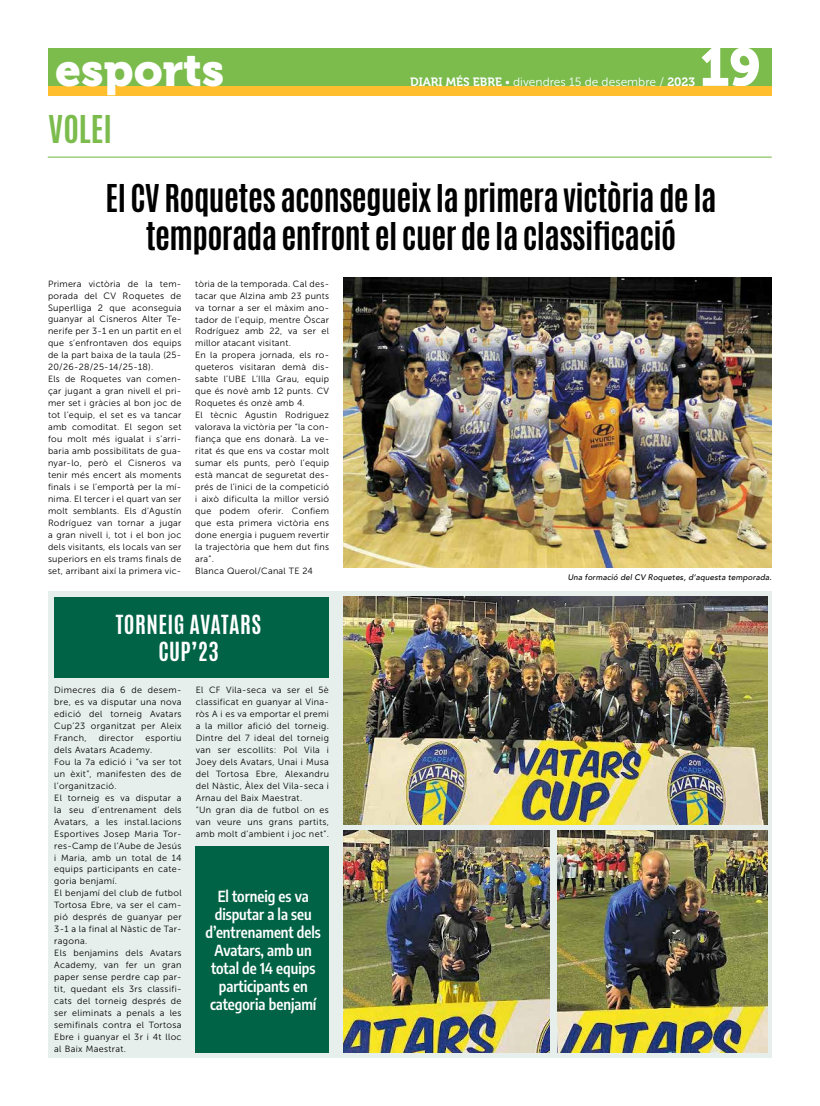
<style>
.page{position:relative;width:820px;height:1106px;background:#fff}
.page>*{position:absolute;margin:0;border:0;box-sizing:border-box;transform-origin:0 0}
.t1{font:53px "Museo 900";color:#fff}
.t2{font:46px "Museo 900";color:#fff}
.t3{font:700 32px/38.4px "Antonio";letter-spacing:-.02em;color:#000;text-align:center}
.t4{font:700 32px "Antonio";color:#7bbc4d}
.t5{font:700 22px/26.4px "Antonio";letter-spacing:.02em;color:#fff;text-align:center}
.t6{font:600 15px/17.9px "Encode Sans Condensed";color:#fff;text-align:center}
.t7{font:12px "Museo Sans 300";color:#fff}
.t8{font:9.2px "Museo Sans 300";letter-spacing:.03em;color:#000}
.t9{font:9px/12px "Museo Sans 300";letter-spacing:.03em;color:#000}
.t10{font:italic 500 8px "Avenir";letter-spacing:.02em;color:#000}
.s1{font-family:"Museo 700"}
.s2{font-size:9px}
.s3{font-size:9.2px}
</style>
<div class="page">
<div style="left:48px;top:48px;width:723px;height:38px;background:#7bbc4d"></div>
<div style="left:48px;top:86px;width:723px;height:9px;background:#ffbe2d"></div>
<div style="left:48px;top:591px;width:723px;height:466px;background:#e6efec"></div>
<div style="left:196px;top:846px;width:133px;height:206px;background:#006345"></div>
<div style="left:54px;top:597px;width:275px;height:80px;background:#006345"></div>
<hr style="left:48px;top:157px;width:723px;height:1px;background:#7bbc4d">
<img style="left:343px;top:597px;width:424px;height:227px">
<img style="left:343px;top:830px;width:206px;height:222px">
<img style="left:557px;top:830px;width:210px;height:222px">
<img style="left:343px;top:278px;width:428px;height:289px">
<h2 class="t2" style="left:55px;top:44px;width:171px">esports</h2>
<h3 class="t4" style="left:48px;top:105px;width:65px">VOLEI</h3>
<h1 class="t1" style="left:699px;top:37px;width:62px">19</h1>
<h3 class="t7" style="left:410px;top:75px;width:286px"><span class="s1">DIARI MÉS EBRE</span> • divendres 15 de desembre / <span class="s1">2023</span></h3>
<h3 class="t3" style="left:105px;top:180px;width:612px">El CV Roquetes aconsegueix la primera victòria de la temporada enfront el cuer de la classificació</h3>
<p class="t9" style="left:48px;top:277px;width:135px">Primera victòria de la tem·</p>
<p class="t8" style="left:48px;top:290px;width:135px"><span class="s2">porada del</span> CV Roquetes de</p>
<p class="t9" style="left:48px;top:301px;width:135px"><span class="s3">Superlliga 2</span> que aconseguia guanyar al Cisneros Alter Te· nerife per 3- 1 en un partit en el que s’enfrontaven dos equips de la part baixa de la taula (25-<br>20/26- 28/25- 14/25- 18).<br>Els de Roquetes van comen· çar jugant a gran nivell el pri· mer set i gràcies al bon joc de tot l’equip, el set es va tancar amb comoditat. El segon set fou molt més igualat i s’arri· baria amb possibilitats de gua· nyar- lo, però el Cisneros va tenir més encert als moments finals i se l’emportà per la mí· nima. El tercer i el quart van ser molt semblants. Els d’Agustín<br>Rodríguez van tornar a jugar a gran nivell i, tot i el bon joc dels visitants, els locals van ser superiors en els trams finals de set, arribant així la primera vic·</p>
<p class="t9" style="left:195px;top:277px;width:135px">tòria de la temporada. Cal des· tacar que Alzina amb 23 punts va tornar a ser el màxim ano· tador de l’equip, mentre Òscar<br>Rodríguez amb 22, va ser el millor atacant visitant.<br>En la propera jornada, els ro· queteros visitaran demà dis· sabte l’UBE L’Illa Grau, equip que és novè amb 12 punts. CV<br>Roquetes és onzè amb 4.<br>El tècnic Agustin Rodriguez valorava la victòria per “la con· fiança que ens donarà. La ve· ritat és que ens va costar molt sumar els punts, però l’equip està mancat de seguretat des· prés de l’inici de la competició i això dificulta la millor versió que podem oferir. Confiem que esta primera victòria ens done energia i puguem revertir la trajectòria que hem dut fins ara”.<br>Blanca Querol/Canal TE 24</p>
<p class="t10" style="left:567px;top:572px;width:205px">Una formació del CV Roquetes, d’aquesta temporada.</p>
<h3 class="t5" style="left:116px;top:612px;width:147px">TORNEIG AVATARS<br>CUP’23</h3>
<p class="t9" style="left:196px;top:684px;width:135px">El CF Vila- seca va ser el 5è classificat en guanyar al Vina· ròs A i es va emportar el premi a la millor afició del torneig.<br>Dintre del 7 ideal del torneig van ser escollits: Pol Vila i<br>Joey dels Avatars, Unai i Musa del Tortosa Ebre, Alexandru del Nàstic, Àlex del Vila- seca i<br>Arnau del Baix Maestrat.<br>“Un gran dia de futbol on es van veure uns grans partits, amb molt d’ambient i joc net”.</p>
<p class="t9" style="left:54px;top:684px;width:129px;text-align:justify">Dimecres dia 6 de desem· bre, es va disputar una nova edició del torneig Avatars Cup’23 organitzat per Aleix Franch,</p>
<p class="t9" style="left:54px;top:732px;width:129px;text-indent:91px">esportiu dels Avatars Academy.<br>Fou la 7a edició i “va ser tot un èxit”, manifesten des de l’organització.<br>El torneig es va disputar a la seu d’entrenament dels<br>Avatars, a les instal.lacions<br>Esportives Josep Maria Tor· res- Camp de l’Aube de Jesús i Maria, amb un total de 14 equips participants en cate· goria benjamí.<br>El benjamí del club de futbol<br>Tortosa Ebre, va ser el cam· pió després de guanyar per<br>3- 1 a la final al Nàstic de Tar· ragona.<br>Els benjamins dels Avatars<br>Academy, van fer un gran paper sense perdre cap par· tit, quedant els 3rs classifi· cats del torneig després de ser eliminats a penals a les semifinals contra el Tortosa<br>Ebre i guanyar el 3r i 4t lloc al Baix Maestrat.</p>
<p class="t9" style="left:99px;top:732px;width:36px">director</p>
<h3 class="t6" style="left:205px;top:887px;width:117px">El torneig es va disputar a la seu d’entrenament dels<br>Avatars, amb un total de 14 equips participants en categoria benjamí</h3>
</div>
